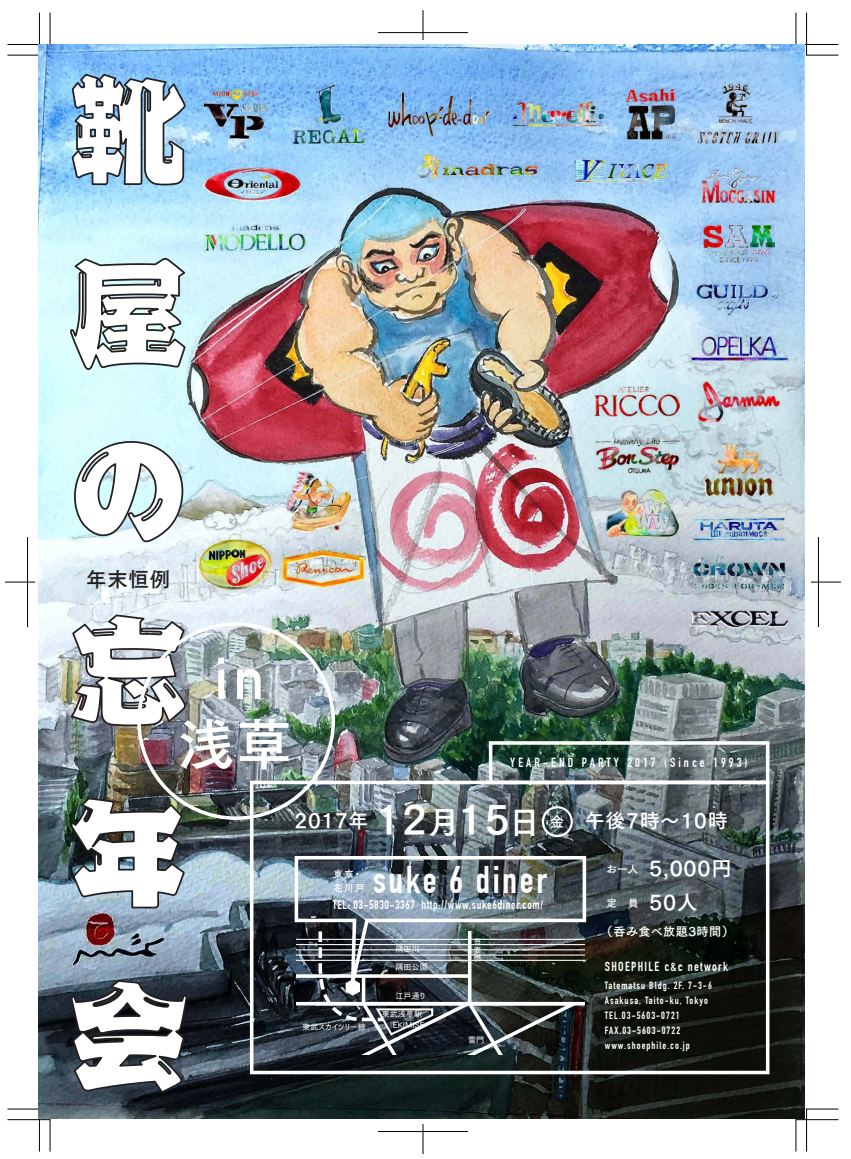
<style>
.page{position:relative;width:851px;height:1159px;background:#fff}
.page>*{position:absolute;margin:0;border:0;box-sizing:border-box;transform-origin:0 0}
.t1{font:122px/181.4px "Kokin Hige Std EB";color:#fff;text-align:justify}
.t2{font:58.25px "DIN Mittelschrift Std";color:#fff}
.t3{font:55.88px "Tsuku Go Pro B";color:#fff}
.t4{font:37.62px "DIN1451 Com Engschrift";letter-spacing:.07em;color:#fff}
.t5{font:20.38px "Tsuku Go Pro B";color:#fff}
.t6{font:20.38px "Tsuku Go Pro B";color:#231f20}
.t7{font:19.75px "Tsuku Go Pro B";letter-spacing:.04em;color:#fff}
.t8{font:13px "DIN1451 Com Engschrift";letter-spacing:.235em;color:#fff}
.t9{font:12.88px "DIN1451 Com Engschrift";letter-spacing:.1em;color:#fff}
.t10{font:12.25px "DIN1451 Com Engschrift";letter-spacing:.045em;color:#fff}
.t11{font:12.12px "Tsuku Go Pro B";letter-spacing:.04em;color:#fff}
.t12{font:10.5px/14px "Tsuku Antique S Go Std B";color:#fff}
.t13{font:10.38px/15px "DIN1451 Com Engschrift";letter-spacing:.1em;color:#fff}
.t14{font:10.38px "Tsuku Go Pro B";color:#fff}
.t15{font:8.12px/8.1px "Tsuku Go Pr 5 D";color:#fff;text-align:justify}
.t16{font:8.12px "Tsuku Go Pr 5 D";letter-spacing:-.175em;color:#fff}
.s1{font-size:38.75px}
.s2{font-size:31.38px}
.s3{font-size:14.5px}
.s4{font-size:20.38px}
</style>
<div class="page">
<svg style="left:7px;top:1108px;width:43px;height:44px"></svg>
<svg style="left:7px;top:12px;width:43px;height:43px"></svg>
<svg style="left:795px;top:12px;width:43px;height:43px"></svg>
<svg style="left:795px;top:1108px;width:43px;height:44px"></svg>
<hr style="left:5px;top:582px;width:30px;height:1px;background:#000">
<hr style="left:27px;top:537px;width:1px;height:90px;background:#000">
<hr style="left:810px;top:582px;width:30px;height:1px;background:#000">
<hr style="left:818px;top:537px;width:1px;height:90px;background:#000">
<hr style="left:378px;top:32px;width:90px;height:1px;background:#000">
<hr style="left:422px;top:10px;width:1px;height:30px;background:#000">
<hr style="left:378px;top:1131px;width:90px;height:1px;background:#000">
<hr style="left:422px;top:1124px;width:1px;height:30px;background:#000">
<img style="left:39px;top:44px;width:765px;height:1074px">
<img style="left:625px;top:88px;width:50px;height:52px">
<img style="left:594px;top:387px;width:85px;height:29px">
<img style="left:689px;top:337px;width:98px;height:24px">
<img style="left:690px;top:337px;width:97px;height:23px">
<img style="left:204px;top:168px;width:96px;height:33px">
<img style="left:696px;top:284px;width:85px;height:32px">
<img style="left:692px;top:562px;width:93px;height:28px">
<img style="left:703px;top:224px;width:71px;height:39px">
<img style="left:701px;top:165px;width:74px;height:38px">
<img style="left:689px;top:611px;width:1px;height:17px">
<img style="left:690px;top:611px;width:97px;height:17px">
<img style="left:698px;top:422px;width:80px;height:1px">
<img style="left:698px;top:381px;width:81px;height:41px">
<img style="left:198px;top:540px;width:73px;height:50px">
<img style="left:692px;top:541px;width:92px;height:1px">
<img style="left:692px;top:517px;width:92px;height:24px">
<img style="left:573px;top:158px;width:95px;height:25px">
<img style="left:697px;top:84px;width:82px;height:60px">
<img style="left:387px;top:136px;width:103px;height:1px">
<img style="left:387px;top:91px;width:103px;height:45px">
<img style="left:417px;top:155px;width:121px;height:23px">
<img style="left:205px;top:251px;width:100px;height:1px">
<img style="left:205px;top:224px;width:100px;height:27px">
<img style="left:512px;top:101px;width:91px;height:25px">
<img style="left:703px;top:444px;width:70px;height:53px">
<img style="left:704px;top:443px;width:69px;height:53px">
<img style="left:281px;top:588px;width:84px;height:1px">
<img style="left:281px;top:550px;width:84px;height:38px">
<img style="left:291px;top:83px;width:74px;height:61px">
<img style="left:202px;top:88px;width:67px;height:52px">
<img style="left:594px;top:438px;width:86px;height:36px">
<img style="left:606px;top:488px;width:72px;height:49px">
<img style="left:286px;top:472px;width:64px;height:60px">
<svg style="left:70px;top:73px;width:116px;height:113px;background:#80b0d4"></svg>
<svg style="left:69px;top:257px;width:118px;height:114px;background:#b8d5d7"></svg>
<svg style="left:73px;top:440px;width:111px;height:103px;background:#c3dde0"></svg>
<img style="left:69px;top:613px;width:118px;height:114px">
<img style="left:70px;top:796px;width:116px;height:113px">
<svg style="left:70px;top:979px;width:118px;height:115px;background:#252c35"></svg>
<div style="left:137px;top:622px;width:198px;height:198px;border:4px solid #fff;border-radius:50%"></div>
<div style="left:541px;top:806px;width:31px;height:31px;border:2px solid #fff;border-radius:50%"></div>
<svg style="left:296px;top:1017px;width:288px;height:37px;background:#383f45"></svg>
<img style="left:293px;top:854px;width:295px;height:163px">
<div style="left:250px;top:780px;width:519px;height:294px;border:4px solid #fff"></div>
<div style="left:489px;top:741px;width:280px;height:43px;border:4px solid #fff"></div>
<h1 class="t1" style="left:67px;top:34px;width:120px">靴屋の忘年会</h1>
<h3 class="t6" style="left:86px;top:561px;width:85px">年末恒例</h3>
<h2 class="t2" style="left:214px;top:644px;width:52px">in</h2>
<h3 class="t3" style="left:178px;top:696px;width:115px">浅草</h3>
<p class="t8" style="left:510px;top:755px;width:239px">YEAR-END PARTY 2017 (Since 1993)</p>
<h3 class="t7" style="left:294px;top:803px;width:434px">2017年 <span class="s1">12</span><span class="s2">月</span><span class="s1">15</span><span class="s2">日</span> <span class="s3">金</span> 午後7時～10時</h3>
<h3 class="t5" style="left:606px;top:851px;width:127px"><sup>お一人</sup> 5,000円</h3>
<p class="t12" style="left:333px;top:866px;width:34px">東京・花川戸</p>
<h3 class="t4" style="left:372px;top:858px;width:176px">suke 6 diner</h3>
<p class="t10" style="left:333px;top:897px;width:212px">TEL: 03-5830-3367 http://www.suke6diner.com/</p>
<p class="t14" style="left:606px;top:893px;width:92px">定　員 <span class="s4">50人</span></p>
<p class="t11" style="left:601px;top:921px;width:134px">（呑み食べ放題3時間）</p>
<p class="t15" style="left:473px;top:937px;width:9px">吾妻橋</p>
<p class="t15" style="left:395px;top:944px;width:26px">隅田川</p>
<p class="t9" style="left:605px;top:959px;width:125px">SHOEPHILE c&amp;c network</p>
<p class="t13" style="left:604px;top:977px;width:108px">Tatematsu Bldg. 2F, 7-3-6<br>Asakusa, Taito-ku, Tokyo<br>TEL.03-5603-0721<br>FAX.03-5603-0722 www.shoephile.co.jp</p>
<p class="t15" style="left:395px;top:962px;width:34px">隅田公園</p>
<p class="t15" style="left:395px;top:991px;width:32px">江戸通り</p>
<p class="t15" style="left:381px;top:1009px;width:42px">東武浅草駅</p>
<p class="t15" style="left:393px;top:1019px;width:33px">EKIMISE</p>
<p class="t16" style="left:302px;top:1020px;width:65px">東武スカイツリー線</p>
<p class="t15" style="left:468px;top:1035px;width:18px">雷門</p>
</div>
